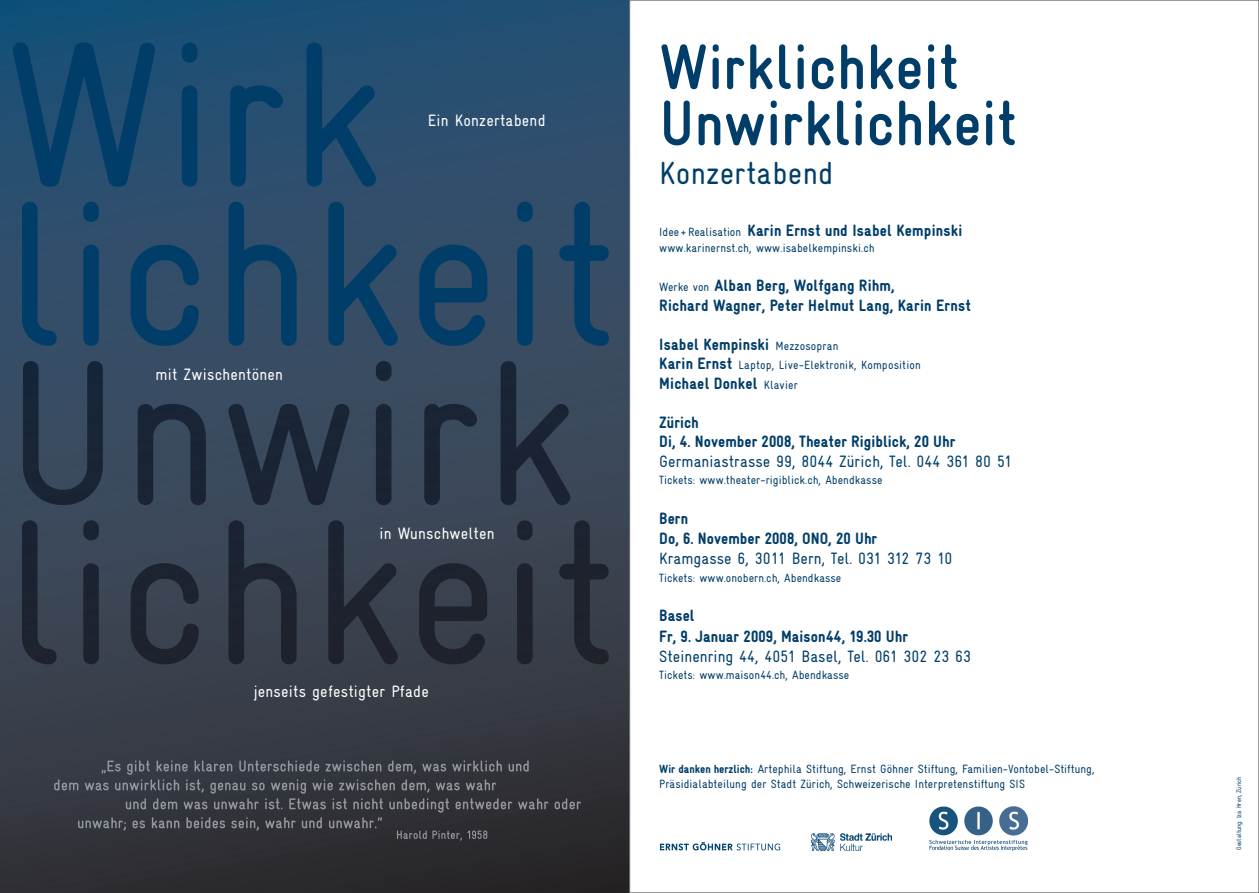
<style>
.page{position:relative;width:1259px;height:893px;background:#fff}
.page>*{position:absolute;margin:0;border:0;box-sizing:border-box;transform-origin:0 0}
.t1{font:condensed 205.2px/159.3px "Gravur";letter-spacing:.005em;color:#003e69}
.t2{font:700 condensed 63.9px/56.2px "Gravur";color:#003e69}
.t3{font:condensed 31.95px "Gravur";letter-spacing:.01em;color:#003e69}
.t4{font:900 condensed 16.5px/19.5px "Gravur";letter-spacing:.015em;color:#003e69}
.t5{font:condensed 16.5px "Gravur";letter-spacing:.005em;color:#003e69}
.t6{font:condensed 16.5px "Gravur";letter-spacing:.015em;color:#fff}
.t7{font:condensed 12px/15px "Gravur";letter-spacing:.005em;color:#003e69}
.t8{font:condensed 6.6px "Gravur";color:#003e69}
.s1{font-weight:400;font-size:12px}
.s2{font-weight:900;font-size:16.5px}
.s3{font-weight:900}
</style>
<div class="page">
<svg style="left:0;top:0;width:629px;height:893px;background:#30455b"></svg>
<img style="left:23px;top:361px;width:547px;height:144px">
<img style="left:22px;top:520px;width:587px;height:144px">
<img style="left:101px;top:760px;width:72px;height:15px">
<img style="left:54px;top:779px;width:85px;height:11px">
<img style="left:126px;top:798px;width:81px;height:11px">
<img style="left:78px;top:817px;width:79px;height:13px">
<img style="left:397px;top:830px;width:58px;height:9px">
<svg style="left:467px;top:830px;width:3px;height:9px"></svg>
<img style="left:472px;top:830px;width:15px;height:9px">
<img style="left:659px;top:842px;width:122px;height:9px">
<img style="left:929px;top:806px;width:98px;height:45px">
<img style="left:811px;top:834px;width:80px;height:16px">
<h1 class="t1" style="left:4px;top:56px;width:614px">Wirk lichkeit</h1>
<h3 class="t6" style="left:428px;top:114px;width:119px">Ein Konzertabend</h3>
<h3 class="t6" style="left:156px;top:369px;width:129px">mit Zwischentönen</h3>
<h3 class="t6" style="left:379px;top:527px;width:117px">in Wunschwelten</h3>
<h3 class="t6" style="left:254px;top:686px;width:177px">jenseits gefestigter Pfade</h3>
<h2 class="t2" style="left:659px;top:45px;width:359px">Wirklichkeit<br>Unwirklichkeit</h2>
<h3 class="t3" style="left:659px;top:162px;width:176px">Konzertabend</h3>
<h3 class="t4" style="left:659px;top:222px;width:304px"><span class="s1">Idee + Realisation</span> Karin Ernst und Isabel Kempinski</h3>
<p class="t7" style="left:659px;top:242px;width:217px">www.karinernst.ch, www.isabelkempinski.ch</p>
<h3 class="t4" style="left:659px;top:278px;width:313px"><span class="s1">Werke von</span> Alban Berg, Wolfgang Rihm,<br>Richard Wagner, Peter Helmut Lang, Karin Ernst</h3>
<h3 class="t4" style="left:659px;top:336px;width:181px">Isabel Kempinski <span class="s1">Mezzosopran</span></h3>
<p class="t7" style="left:659px;top:359px;width:263px"><span class="s2">Karin Ernst</span> Laptop, Live-Elektronik, Komposition</p>
<h3 class="t4" style="left:659px;top:375px;width:140px">Michael Donkel <span class="s1">Klavier</span></h3>
<h3 class="t4" style="left:659px;top:414px;width:298px">Zürich<br>Di, 4. November 2008, Theater Rigiblick, 20 Uhr</h3>
<h3 class="t5" style="left:659px;top:455px;width:354px">Germaniastrasse 99, 8044 Zürich, Tel. 044 361 80 51</h3>
<p class="t7" style="left:659px;top:474px;width:225px">Tickets: www.theater-rigiblick.ch, Abendkasse</p>
<h3 class="t4" style="left:659px;top:510px;width:220px;line-height:20.2px">Bern<br>Do, 6. November 2008, ONO, 20 Uhr</h3>
<h3 class="t5" style="left:659px;top:553px;width:294px">Kramgasse 6, 3011 Bern, Tel. 031 312 73 10</h3>
<p class="t7" style="left:659px;top:571px;width:184px">Tickets: www.onobern.ch, Abendkasse</p>
<h3 class="t4" style="left:659px;top:607px;width:250px;line-height:20.2px">Basel<br>Fr, 9. Januar 2009, Maison44, 19.30 Uhr</h3>
<h3 class="t5" style="left:659px;top:650px;width:313px">Steinenring 44, 4051 Basel, Tel. 061 302 23 63</h3>
<p class="t7" style="left:659px;top:669px;width:191px">Tickets: www.maison44.ch, Abendkasse</p>
<p class="t7" style="left:659px;top:762px;width:437px"><span class="s3">Wir danken herzlich:</span> Artephila Stiftung, Ernst Göhner Stiftung, Familien-Vontobel-Stiftung,<br>Präsidialabteilung der Stadt Zürich, Schweizerische Interpretenstiftung SIS</p>
<p class="t8" style="left:1236px;top:850px;width:75px;rotate:-90deg">Gestaltung: Iza Hren, Zürich</p>
</div>
